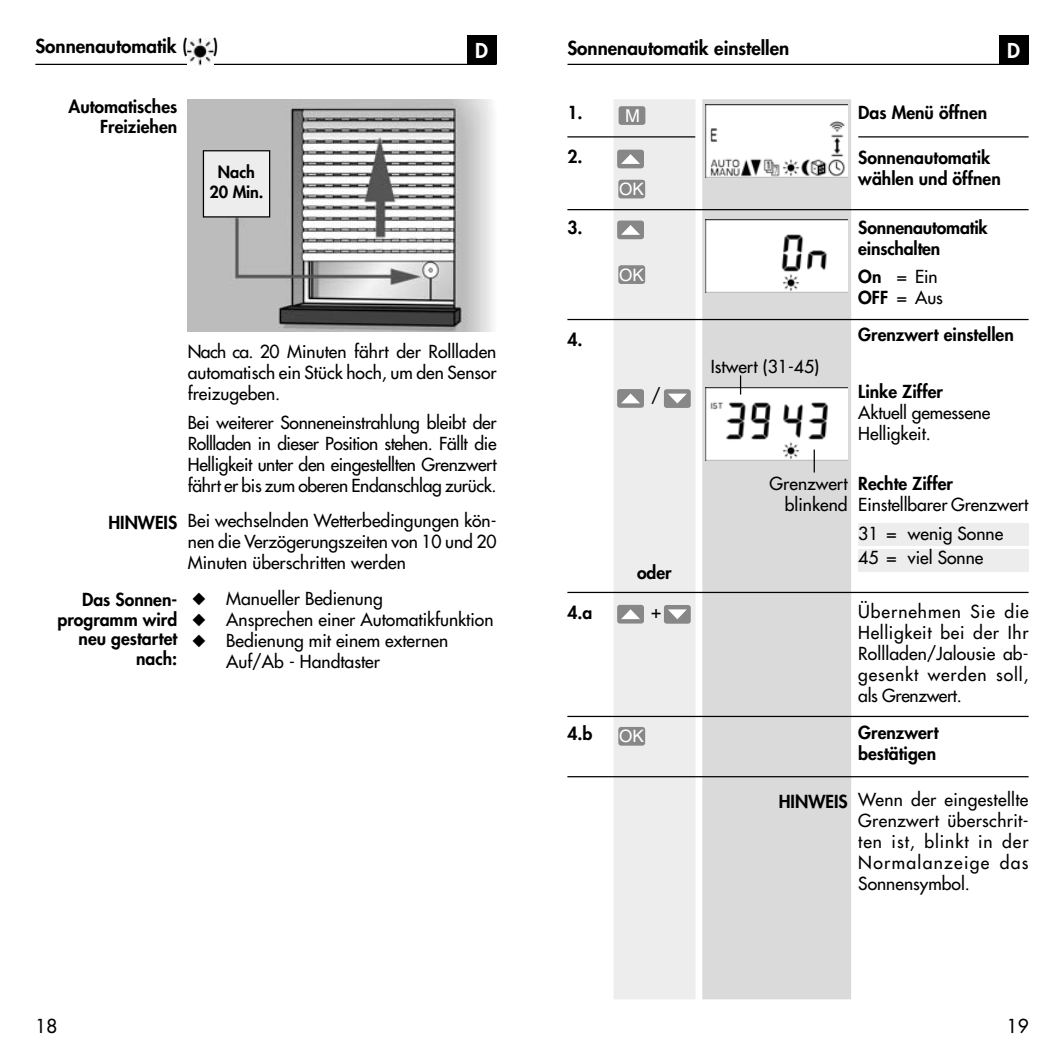
<style>
.page{position:relative;width:1064px;height:1049px;background:#fff}
.page>*{position:absolute;margin:0;border:0;box-sizing:border-box;transform-origin:0 0}
.t1{font:800 20px "Futura";color:#fff}
.t2{font:800 18.75px "Futura";color:#000}
.t3{font:18.75px "Futura";color:#000}
.t4{font:17.5px/21px "Futura";color:#000;text-align:justify}
.t5{font:800 17.5px/19.5px "Futura";color:#000}
.t6{font:17px "Helvetica";color:#fff}
.t7{font:800 16.25px/19.5px "Futura";color:#000;text-align:center}
.s1{font-family:"Helvetica";font-weight:400;font-size:17.75px;color:#fff}
.s2{font-weight:800}
</style>
<div class="page">
<hr style="left:567px;top:64px;width:461px;height:1px;background:#000">
<hr style="left:35px;top:64px;width:461px;height:1px;background:#000">
<div style="left:613px;top:99px;width:82px;height:900px;background:#ededed"></div>
<div style="left:702px;top:99px;width:148px;height:900px;background:#dadada"></div>
<div style="left:467px;top:35px;width:29px;height:29px;background:#000"></div>
<div style="left:998px;top:35px;width:30px;height:29px;background:#000"></div>
<img style="left:188px;top:99px;width:305px;height:233px">
<img style="left:187px;top:38px;width:26px;height:27px">
<div style="left:203px;top:151px;width:66px;height:66px;background:#ededed"></div>
<div style="left:203px;top:150px;width:67px;height:68px;border:1px solid #000"></div>
<div style="left:858px;top:549px;width:170px;height:23px;background:#ededed"></div>
<div style="left:858px;top:523px;width:170px;height:23px;background:#ededed"></div>
<img style="left:705px;top:220px;width:142px;height:72px">
<div style="left:618px;top:106px;width:27px;height:19px;background:#878787;border-radius:3px"></div>
<div style="left:617px;top:150px;width:26px;height:18px;background:#878787;border-radius:3px"></div>
<svg style="left:621px;top:154px;width:18px;height:10px"></svg>
<img style="left:705px;top:105px;width:142px;height:73px">
<div style="left:618px;top:180px;width:27px;height:18px;background:#878787;border-radius:3px"></div>
<div style="left:617px;top:221px;width:26px;height:18px;background:#878787;border-radius:3px"></div>
<svg style="left:621px;top:225px;width:18px;height:10px"></svg>
<hr style="left:567px;top:209px;width:461px;height:1px;background:#000">
<div style="left:618px;top:265px;width:27px;height:19px;background:#878787;border-radius:3px"></div>
<img style="left:705px;top:388px;width:142px;height:72px">
<div style="left:617px;top:389px;width:26px;height:19px;background:#878787;border-radius:3px"></div>
<svg style="left:621px;top:393px;width:18px;height:10px"></svg>
<div style="left:663px;top:389px;width:27px;height:19px;background:#878787;border-radius:3px"></div>
<svg style="left:668px;top:394px;width:18px;height:9px"></svg>
<div style="left:618px;top:727px;width:27px;height:19px;background:#878787;border-radius:3px"></div>
<hr style="left:567px;top:319px;width:461px;height:1px;background:#000">
<svg style="left:739px;top:375px;width:2px;height:19px"></svg>
<svg style="left:813px;top:449px;width:1px;height:23px"></svg>
<div style="left:617px;top:605px;width:26px;height:18px;background:#878787;border-radius:3px"></div>
<svg style="left:621px;top:609px;width:18px;height:10px"></svg>
<div style="left:663px;top:605px;width:27px;height:19px;background:#878787;border-radius:3px"></div>
<svg style="left:668px;top:609px;width:18px;height:10px"></svg>
<hr style="left:567px;top:136px;width:128px;height:2px;background:#000">
<hr style="left:858px;top:136px;width:170px;height:2px;background:#000">
<hr style="left:567px;top:592px;width:461px;height:1px;background:#000">
<hr style="left:567px;top:716px;width:461px;height:1px;background:#000">
<hr style="left:567px;top:776px;width:461px;height:1px;background:#000">
<p class="t2" style="left:35px;top:33px;width:153px">Sonnenautomatik (</p>
<p class="t2" style="left:213px;top:33px;width:7px">)</p>
<p class="t5" style="left:68px;top:97px;width:110px;text-align:right">Automatisches<br>Freiziehen</p>
<p class="t7" style="left:209px;top:162px;width:55px">Nach<br>20 Min.</p>
<p class="t2" style="left:567px;top:36px;width:223px">Sonnenautomatik einstellen</p>
<p class="t1" style="left:475px;top:37px;width:14px">D</p>
<p class="t1" style="left:1006px;top:37px;width:14px">D</p>
<p class="t5" style="left:567px;top:102px;width:74px">1. <span class="s1">M</span></p>
<p class="t5" style="left:857px;top:102px;width:130px">Das Menü öffnen</p>
<p class="t5" style="left:567px;top:146px;width:17px">2.</p>
<p class="t6" style="left:619px;top:179px;width:26px">OK</p>
<p class="t5" style="left:858px;top:146px;width:144px;line-height:21px">Sonnenautomatik wählen und öffnen</p>
<p class="t5" style="left:567px;top:217px;width:17px">3.</p>
<p class="t6" style="left:619px;top:265px;width:26px">OK</p>
<p class="t5" style="left:858px;top:216px;width:131px;line-height:21px">Sonnenautomatik einschalten</p>
<p class="t4" style="left:857px;top:266px;width:86px"><span class="s2">On</span> = Ein<br><span class="s2">OFF</span> = Aus</p>
<p class="t5" style="left:108px;top:512px;width:70px">HINWEIS</p>
<p class="t5" style="left:58px;top:590px;width:121px;text-align:right">Das Sonnen&shy;programm wird neu gestartet nach:</p>
<p class="t4" style="left:188px;top:341px;width:310px">Nach ca. 20 Minuten fährt der Rollladen automatisch ein Stück hoch, um den Sensor freizugeben.</p>
<p class="t4" style="left:188px;top:411px;width:310px">Bei weiterer Sonneneinstrahlung bleibt der Rollladen in dieser Position stehen. Fällt die Helligkeit unter den eingestellten Grenzwert fährt er bis zum oberen Endanschlag zurück.</p>
<p class="t4" style="left:188px;top:510px;width:310px">Bei wechselnden Wetterbedingungen kön&shy;nen die Verzögerungszeiten von 10 und 20<br>Minuten überschritten werden</p>
<p class="t4" style="left:192px;top:588px;width:192px">◆ Manueller Bedienung</p>
<p class="t4" style="left:192px;top:609px;width:303px">◆ Ansprechen einer Automatikfunktion</p>
<p class="t4" style="left:226px;top:630px;width:223px;text-indent:-34px">◆ Bedienung mit einem externen<br>Auf/Ab - Handtaster</p>
<p class="t5" style="left:567px;top:329px;width:17px">4.</p>
<p class="t5" style="left:858px;top:325px;width:157px">Grenzwert einstellen</p>
<p class="t4" style="left:710px;top:356px;width:110px">Istwert (31-45)</p>
<p class="t4" style="left:651px;top:385px;width:11px">/</p>
<p class="t5" style="left:636px;top:563px;width:36px">oder</p>
<p class="t4" style="left:769px;top:473px;width:79px;text-align:right">Grenzwert blinkend</p>
<p class="t5" style="left:858px;top:382px;width:86px">Linke Ziffer</p>
<p class="t4" style="left:858px;top:402px;width:134px">Aktuell gemessene<br>Helligkeit.</p>
<p class="t5" style="left:858px;top:473px;width:96px">Rechte Ziffer</p>
<p class="t4" style="left:858px;top:490px;width:172px;line-height:28.8px">Einstellbarer Grenzwert<br>31 = wenig Sonne</p>
<p class="t4" style="left:857px;top:547px;width:127px">45 = viel Sonne</p>
<p class="t5" style="left:567px;top:602px;width:27px">4.a</p>
<p class="t4" style="left:651px;top:601px;width:12px">+</p>
<p class="t5" style="left:567px;top:724px;width:27px">4.b</p>
<p class="t6" style="left:619px;top:727px;width:26px">OK</p>
<p class="t4" style="left:858px;top:601px;width:172px">Übernehmen Sie die Helligkeit bei der Ihr Rollladen/Jalousie ab&shy;gesenkt werden soll, als Grenzwert.</p>
<p class="t5" style="left:858px;top:722px;width:82px;line-height:21px">Grenzwert bestätigen</p>
<p class="t5" style="left:778px;top:791px;width:70px">HINWEIS</p>
<p class="t4" style="left:858px;top:788px;width:172px">Wenn der eingestellte Grenzwert überschrit&shy;ten ist, blinkt in der Normalanzeige das Sonnensymbol.</p>
<p class="t3" style="left:35px;top:1014px;width:23px">18</p>
<p class="t3" style="left:1006px;top:1014px;width:23px">19</p>
</div>
